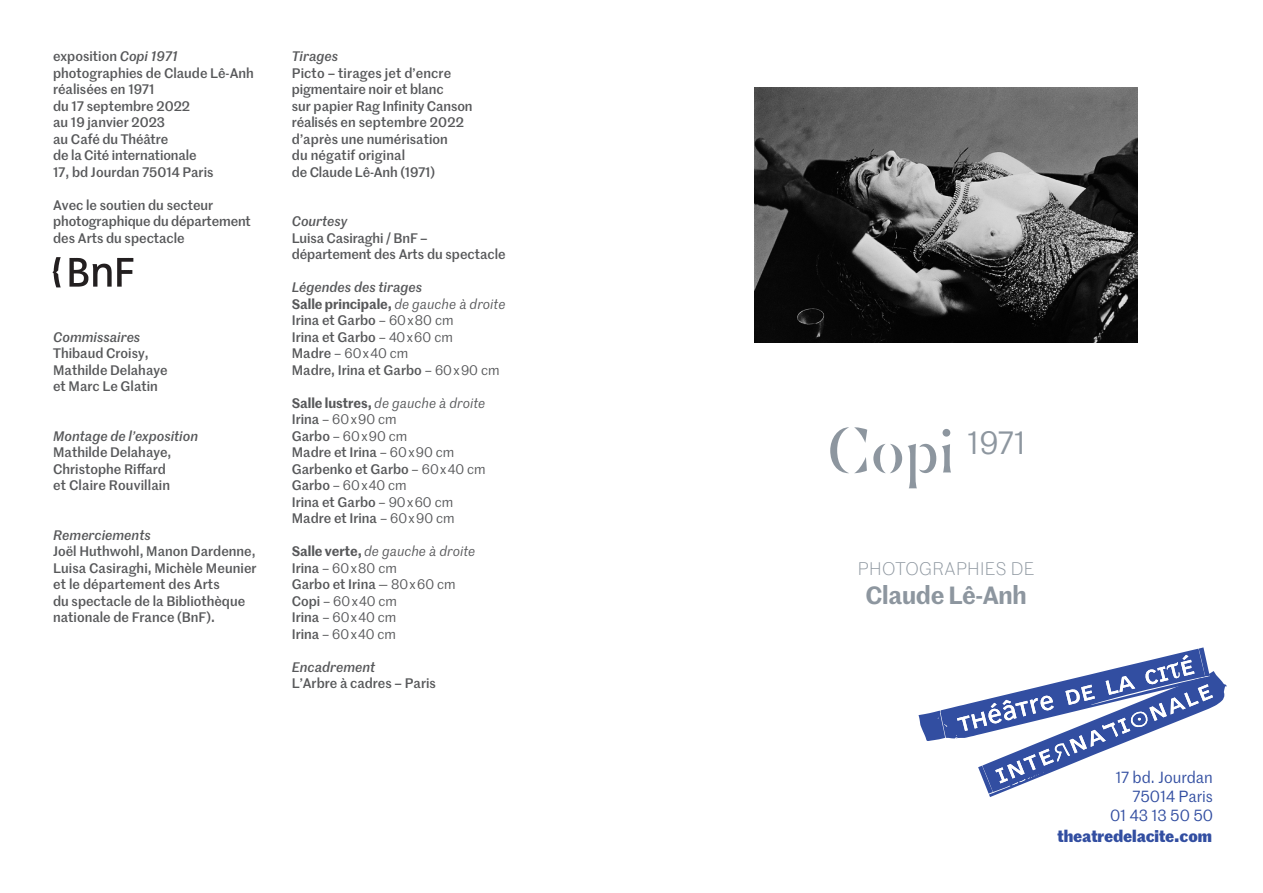
<style>
.page{position:relative;width:1263px;height:893px;background:#fff}
.page>*{position:absolute;margin:0;border:0;box-sizing:border-box;transform-origin:0 0}
.t1{font:64.8px "Graduel Sirius";color:#8d969f}
.t2{font:600 24.3px "Marr Sans";letter-spacing:-.01em;color:#8d969f}
.t3{font:300 17.85px "Marr Sans";letter-spacing:.02em;color:#8d969f}
.t4{font:15.75px/18.9px "Marr Sans";color:#324ea1;text-align:right}
.t5{font:700 15.75px "Marr Sans";letter-spacing:-.01em;color:#324ea1}
.t6{font:500 13.5px/16.5px "Marr Sans";color:#57585a}
.t7{font:13.5px/16.5px "Marr Sans";color:#57585a}
.t8{font:italic 500 13.5px "Marr Sans";color:#57585a}
.s1{font-style:italic}
.s2{font-weight:600}
.s3{font-weight:400;font-style:italic}
.s4{font-weight:400}
.s5{font-weight:500}
</style>
<div class="page">
<svg style="left:918px;top:647px;width:308px;height:150px"></svg>
<img style="left:755px;top:87px;width:382px;height:255px">
<img style="left:52px;top:257px;width:82px;height:31px">
<p class="t6" style="left:53px;top:48px;width:202px">exposition <span class="s1">Copi 1971 </span>photographies de Claude Lê-Anh réalisées en 1971<br>du 17 septembre 2022<br>au 19 janvier 2023<br>au Café du Théâtre<br>de la Cité internationale<br>17, bd Jourdan 75014 Paris</p>
<p class="t6" style="left:53px;top:196px;width:199px">Avec le soutien du secteur photographique du département des Arts du spectacle</p>
<p class="t8" style="left:53px;top:327px;width:89px">Commissaires</p>
<p class="t6" style="left:53px;top:345px;width:116px">Thibaud Croisy,<br>Mathilde Delahaye et Marc Le Glatin</p>
<p class="t8" style="left:53px;top:426px;width:147px">Montage de l’exposition</p>
<p class="t6" style="left:53px;top:444px;width:120px">Mathilde Delahaye,<br>Christophe Riffard et Claire Rouvillain</p>
<p class="t8" style="left:53px;top:525px;width:99px">Remerciements</p>
<p class="t6" style="left:53px;top:543px;width:205px">Joël Huthwohl, Manon Dardenne,<br>Luisa Casiraghi, Michèle Meunier et le département des Arts<br>du spectacle de la Bibliothèque nationale de France (BnF).</p>
<p class="t8" style="left:292px;top:47px;width:48px">Tirages</p>
<p class="t6" style="left:292px;top:64px;width:182px">Picto – tirages jet d’encre pigmentaire noir et blanc<br>sur papier Rag Infinity Canson réalisés en septembre 2022 d’après une numérisation<br>du négatif original<br>de Claude Lê-Anh (1971)</p>
<p class="t8" style="left:292px;top:212px;width:57px">Courtesy</p>
<p class="t6" style="left:292px;top:229px;width:215px">Luisa Casiraghi / BnF – département des Arts du spectacle</p>
<p class="t6" style="left:292px;top:279px;width:215px"><span class="s1">Légendes des tirages<br></span><span class="s2">Salle principale,</span> <span class="s3">de gauche à droite<br></span>Irina et Garbo <span class="s4">– 60 x 80 cm<br></span>Irina et Garbo <span class="s4">– 40 x 60 cm<br></span>Madre <span class="s4">– 60 x 40 cm<br></span>Madre, Irina et Garbo <span class="s4">– 60 x 90 cm</span></p>
<p class="t6" style="left:292px;top:394px;width:195px"><span class="s2">Salle lustres,</span> <span class="s3">de gauche à droite<br></span>Irina <span class="s4">– 60 x 90 cm<br></span>Garbo <span class="s4">– 60 x 90 cm<br></span>Madre et Irina <span class="s4">– 60 x 90 cm<br></span>Garbenko et Garbo <span class="s4">– 60 x 40 cm<br></span>Garbo <span class="s4">– 60 x 40 cm<br></span>Irina et Garbo <span class="s4">– 90 x 60 cm<br></span>Madre et Irina <span class="s4">– 60 x 90 cm</span></p>
<p class="t7" style="left:292px;top:543px;width:185px"><span class="s2">Salle verte,</span> <span class="s1">de gauche à droite<br></span><span class="s5">Irina</span> – 60 x 80 cm<br><span class="s5">Garbo et Irina</span> — 80 x 60 cm<br><span class="s5">Copi</span> – 60 x 40 cm<br><span class="s5">Irina</span> – 60 x 40 cm<br><span class="s5">Irina</span> – 60 x 40 cm</p>
<p class="t8" style="left:292px;top:657px;width:85px">Encadrement</p>
<p class="t6" style="left:292px;top:675px;width:146px">L’Arbre à cadres – Paris</p>
<h1 class="t1" style="left:826px;top:395px;width:201px">Copi <sup>1971</sup></h1>
<h3 class="t3" style="left:858px;top:556px;width:178px">PHOTOGRAPHIES DE</h3>
<h2 class="t2" style="left:865px;top:577px;width:163px">Claude Lê-Anh</h2>
<p class="t4" style="left:1110px;top:767px;width:104px">17 bd. Jourdan<br>75014 Paris<br>01 43 13 50 50</p>
<p class="t5" style="left:1057px;top:824px;width:156px">theatredelacite.com</p>
</div>
